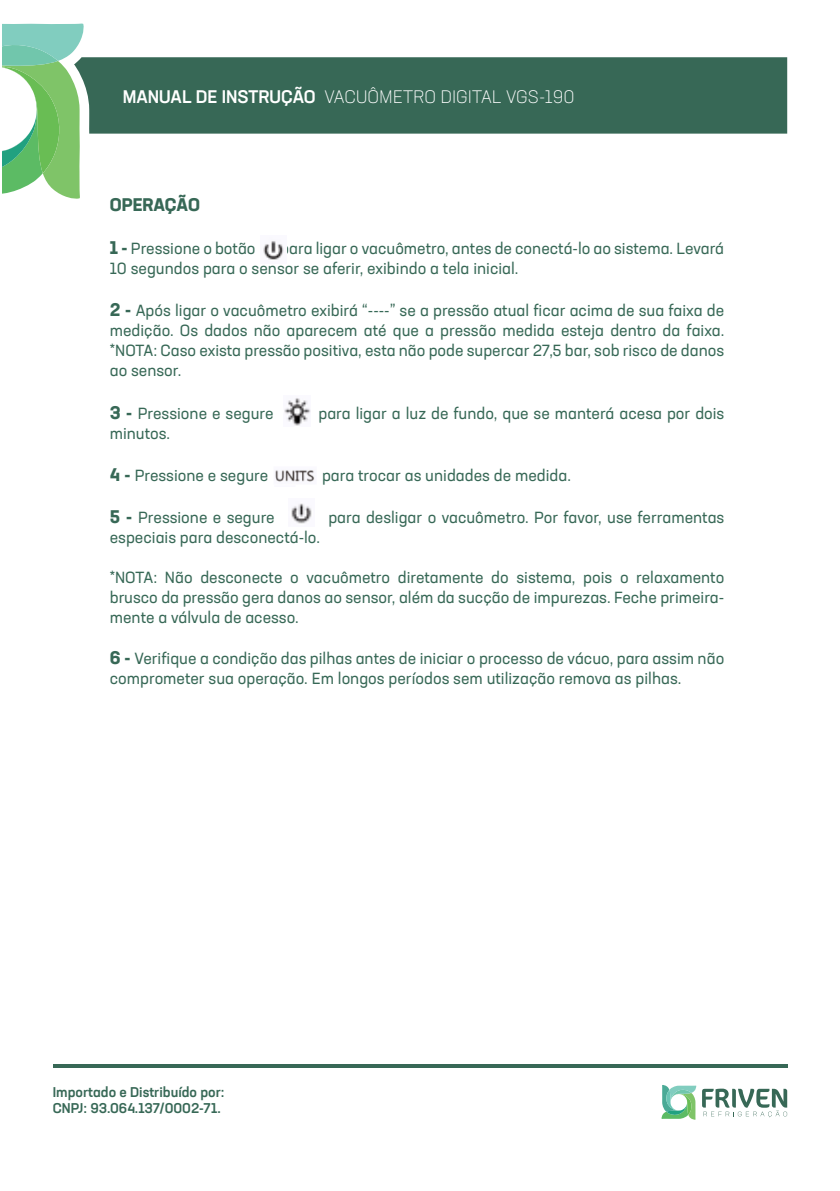
<style>
.page{position:relative;width:840px;height:1191px;background:#fff}
.page>*{position:absolute;margin:0;border:0;box-sizing:border-box;transform-origin:0 0}
.t1{font:300 18px "Neusa Next Pro";color:#fff}
.t2{font:700 18px "Neusa Next Pro";color:#376856}
.t3{font:16px/20px "Neusa Next Pro";color:#376856}
.t4{font:500 14px/16.8px "Neusa Next Pro";color:#376856}
.s1{font-weight:500}
.s2{font-weight:700;font-size:18px}
</style>
<div class="page">
<svg style="left:661px;top:1085px;width:125px;height:34px"></svg>
<hr style="left:53px;top:1064px;width:733px;height:3px;background:#376856">
<div style="left:84px;top:57px;width:702px;height:77px;background:#376856"></div>
<svg style="left:2px;top:23px;width:82px;height:176px"></svg>
<img style="left:263px;top:241px;width:21px;height:19px">
<img style="left:284px;top:398px;width:26px;height:28px">
<img style="left:291px;top:503px;width:21px;height:21px">
<img style="left:275px;top:470px;width:40px;height:12px">
<p class="t1" style="left:123px;top:86px;width:453px"><span class="s1">MANUAL DE INSTRUÇÃO</span> VACUÔMETRO DIGITAL VGS-190</p>
<p class="t2" style="left:110px;top:193px;width:92px">OPERAÇÃO</p>
<p class="t3" style="left:110px;top:238px;width:147px"><span class="s2">1 -</span> Pressione o botão</p>
<p class="t3" style="left:110px;top:238px;width:615px;text-indent:170px">para ligar o vacuômetro, antes de conectá-lo ao sistema. Levará<br>10 segundos para o sensor se aferir, exibindo a tela inicial.</p>
<p class="t3" style="left:110px;top:300px;width:615px;text-align:justify"><span class="s2">2 -</span> Após ligar o vacuômetro exibirá “----” se a pressão atual ficar acima de sua faixa de medição. Os dados não aparecem até que a pressão medida esteja dentro da faixa. *NOTA: Caso exista pressão positiva, esta não pode supercar 27,5 bar, sob risco de danos ao sensor.</p>
<p class="t3" style="left:110px;top:403px;width:165px"><span class="s2">3 -</span> Pressione e segure</p>
<p class="t3" style="left:318px;top:403px;width:407px">para ligar a luz de fundo, que se manterá acesa por dois</p>
<p class="t3" style="left:110px;top:423px;width:62px">minutos.</p>
<p class="t3" style="left:110px;top:465px;width:160px"><span class="s2">4 -</span> Pressione e segure</p>
<p class="t3" style="left:322px;top:465px;width:250px">para trocar as unidades de medida.</p>
<p class="t3" style="left:110px;top:506px;width:166px"><span class="s2">5 -</span> Pressione e segure</p>
<p class="t3" style="left:328px;top:506px;width:397px">para desligar o vacuômetro. Por favor, use ferramentas</p>
<p class="t3" style="left:110px;top:526px;width:212px">especiais para desconectá-lo.</p>
<p class="t3" style="left:110px;top:566px;width:615px;text-align:justify">*NOTA: Não desconecte o vacuômetro diretamente do sistema, pois o relaxamento brusco da pressão gera danos ao sensor, além da sucção de impurezas. Feche primeira&shy;mente a válvula de acesso.</p>
<p class="t3" style="left:110px;top:648px;width:615px"><span class="s2">6 -</span> Verifique a condição das pilhas antes de iniciar o processo de vácuo, para assim não comprometer sua operação. Em longos períodos sem utilização remova as pilhas.</p>
<p class="t4" style="left:53px;top:1083px;width:173px">Importado e Distribuído por:<br>CNPJ: 93.064.137/0002-71.</p>
</div>
